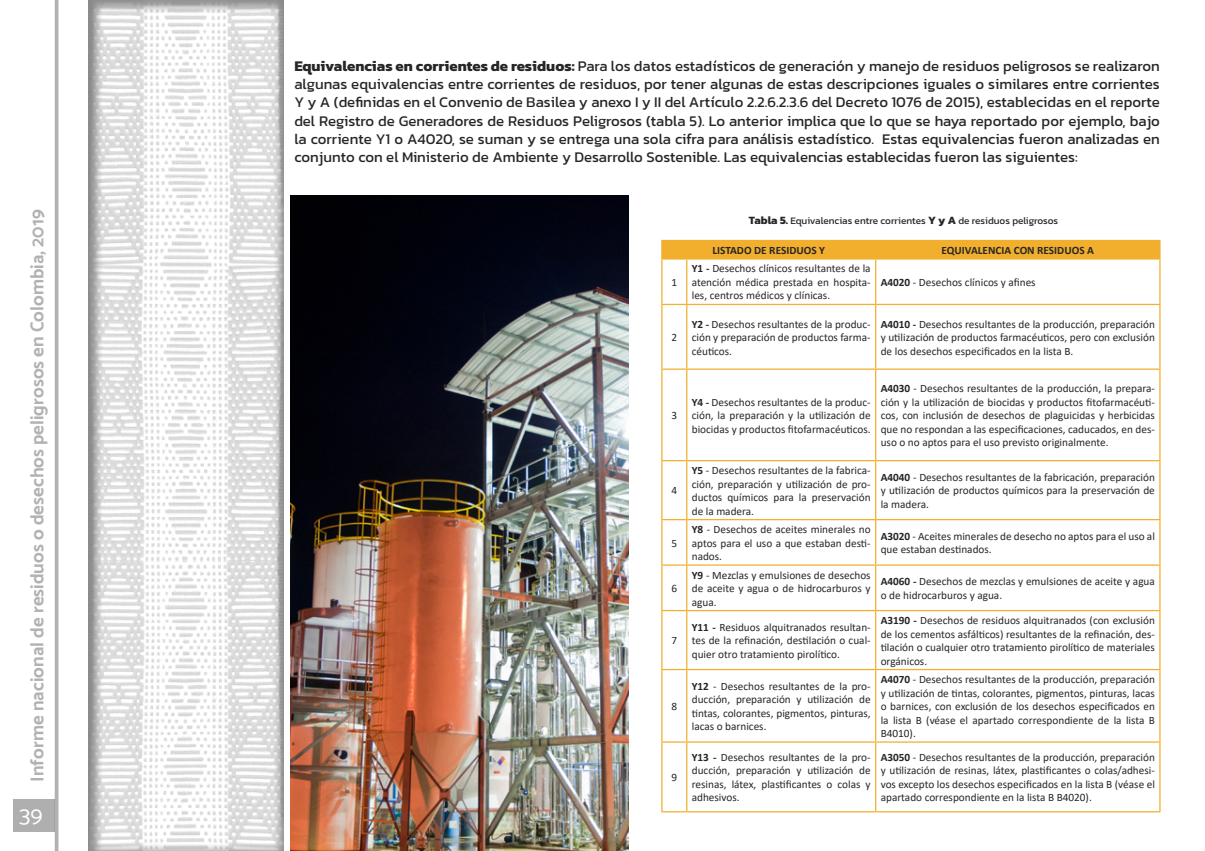
<style>
.page{position:relative;width:1205px;height:851px;background:#fff}
.page>*{position:absolute;margin:0;border:0;box-sizing:border-box;transform-origin:0 0}
.t1{font:23.75px "Catamaran";color:#fff}
.t2{font:700 18.75px "Catamaran";color:#b3b2b2}
.t3{font:15px/18px "Kanit";color:#262626;text-align:justify}
.t4{font:11.25px/13.5px "Calibri";color:#262626;text-align:justify}
.t5{font:700 11.25px "Calibri";color:#262626}
.t6{font:10px "Kanit";color:#262626}
.s1{font-weight:700}
.s2{font-weight:700;font-size:11.25px}
</style>
<div class="page">
<hr style="left:55px;top:0;width:3px;height:850px;background:#b3b2b2">
<div style="left:13px;top:799px;width:42px;height:33px;background:#afafaf"></div>
<hr style="left:661px;top:259px;width:1px;height:45px;background:#f2ae2d">
<hr style="left:686px;top:259px;width:1px;height:45px;background:#f2ae2d">
<hr style="left:875px;top:259px;width:1px;height:45px;background:#f2ae2d">
<hr style="left:1159px;top:259px;width:1px;height:45px;background:#f2ae2d">
<svg style="left:661px;top:304px;width:26px;height:1px"></svg>
<hr style="left:661px;top:305px;width:1px;height:63px;background:#f2ae2d">
<hr style="left:687px;top:304px;width:189px;height:1px;background:#f2ae2d">
<hr style="left:686px;top:305px;width:1px;height:63px;background:#f2ae2d">
<hr style="left:876px;top:304px;width:284px;height:1px;background:#f2ae2d">
<hr style="left:875px;top:305px;width:1px;height:63px;background:#f2ae2d">
<hr style="left:1159px;top:305px;width:1px;height:63px;background:#f2ae2d">
<hr style="left:661px;top:368px;width:26px;height:2px;background:#f2ae2d">
<hr style="left:661px;top:370px;width:1px;height:90px;background:#f2ae2d">
<hr style="left:687px;top:368px;width:189px;height:2px;background:#f2ae2d">
<hr style="left:686px;top:370px;width:1px;height:90px;background:#f2ae2d">
<hr style="left:876px;top:368px;width:284px;height:2px;background:#f2ae2d">
<hr style="left:875px;top:370px;width:1px;height:90px;background:#f2ae2d">
<hr style="left:1159px;top:370px;width:1px;height:90px;background:#f2ae2d">
<svg style="left:661px;top:460px;width:26px;height:1px"></svg>
<hr style="left:661px;top:461px;width:1px;height:58px;background:#f2ae2d">
<hr style="left:687px;top:460px;width:189px;height:1px;background:#f2ae2d">
<hr style="left:686px;top:461px;width:1px;height:58px;background:#f2ae2d">
<hr style="left:876px;top:460px;width:284px;height:1px;background:#f2ae2d">
<hr style="left:875px;top:461px;width:1px;height:58px;background:#f2ae2d">
<hr style="left:1159px;top:461px;width:1px;height:58px;background:#f2ae2d">
<svg style="left:661px;top:519px;width:26px;height:1px"></svg>
<hr style="left:661px;top:520px;width:1px;height:44px;background:#f2ae2d">
<hr style="left:687px;top:519px;width:189px;height:1px;background:#f2ae2d">
<hr style="left:686px;top:520px;width:1px;height:44px;background:#f2ae2d">
<hr style="left:876px;top:519px;width:284px;height:1px;background:#f2ae2d">
<hr style="left:875px;top:520px;width:1px;height:44px;background:#f2ae2d">
<hr style="left:1159px;top:520px;width:1px;height:44px;background:#f2ae2d">
<svg style="left:661px;top:564px;width:26px;height:1px"></svg>
<hr style="left:661px;top:565px;width:1px;height:45px;background:#f2ae2d">
<hr style="left:687px;top:564px;width:189px;height:1px;background:#f2ae2d">
<hr style="left:686px;top:565px;width:1px;height:45px;background:#f2ae2d">
<hr style="left:876px;top:564px;width:284px;height:1px;background:#f2ae2d">
<hr style="left:875px;top:565px;width:1px;height:45px;background:#f2ae2d">
<hr style="left:1159px;top:565px;width:1px;height:45px;background:#f2ae2d">
<svg style="left:661px;top:610px;width:26px;height:1px"></svg>
<hr style="left:661px;top:611px;width:1px;height:57px;background:#f2ae2d">
<hr style="left:687px;top:610px;width:189px;height:1px;background:#f2ae2d">
<hr style="left:686px;top:611px;width:1px;height:57px;background:#f2ae2d">
<hr style="left:876px;top:610px;width:284px;height:1px;background:#f2ae2d">
<hr style="left:875px;top:611px;width:1px;height:57px;background:#f2ae2d">
<hr style="left:1159px;top:611px;width:1px;height:57px;background:#f2ae2d">
<hr style="left:661px;top:668px;width:26px;height:2px;background:#f2ae2d">
<hr style="left:661px;top:670px;width:1px;height:71px;background:#f2ae2d">
<hr style="left:687px;top:668px;width:189px;height:2px;background:#f2ae2d">
<hr style="left:686px;top:670px;width:1px;height:71px;background:#f2ae2d">
<hr style="left:876px;top:668px;width:284px;height:2px;background:#f2ae2d">
<hr style="left:875px;top:670px;width:1px;height:71px;background:#f2ae2d">
<hr style="left:1159px;top:670px;width:1px;height:71px;background:#f2ae2d">
<svg style="left:661px;top:741px;width:26px;height:1px"></svg>
<hr style="left:661px;top:742px;width:1px;height:69px;background:#f2ae2d">
<hr style="left:687px;top:741px;width:189px;height:1px;background:#f2ae2d">
<hr style="left:686px;top:742px;width:1px;height:69px;background:#f2ae2d">
<hr style="left:876px;top:741px;width:284px;height:1px;background:#f2ae2d">
<hr style="left:875px;top:742px;width:1px;height:69px;background:#f2ae2d">
<hr style="left:1159px;top:742px;width:1px;height:69px;background:#f2ae2d">
<svg style="left:661px;top:811px;width:26px;height:1px"></svg>
<hr style="left:687px;top:811px;width:189px;height:1px;background:#f2ae2d">
<hr style="left:876px;top:811px;width:284px;height:1px;background:#f2ae2d">
<div style="left:661px;top:240px;width:499px;height:19px;background:#f2ae2d"></div>
<hr style="left:687px;top:258px;width:189px;height:1px;background:#f2ae2d">
<hr style="left:876px;top:258px;width:284px;height:1px;background:#f2ae2d">
<img style="left:293px;top:195px;width:336px;height:655px">
<div style="left:79px;top:0;width:214px;height:850px;background:#000;opacity:.92"></div>
<h2 class="t2" style="left:23px;top:781px;width:573px;rotate:-90deg">Informe nacional de residuos o desechos peligrosos en Colombia, 2019</h2>
<h1 class="t1" style="left:20px;top:797px;width:25px">39</h1>
<p class="t3" style="left:294px;top:57px;width:867px"><span class="s1">Equivalencias en corrientes de residuos:</span> Para los datos estadísticos de generación y manejo de residuos peligrosos se realizaron algunas equivalencias entre corrientes de residuos, por tener algunas de estas descripciones iguales o similares entre corrientes Y y A (definidas en el Convenio de Basilea y anexo I y II del Artículo 2.2.6.2.3.6 del Decreto 1076 de 2015), establecidas en el reporte del Registro de Generadores de Residuos Peligrosos (tabla 5). Lo anterior implica que lo que se haya reportado por ejemplo, bajo la corriente Y1 o A4020, se suman y se entrega una sola cifra para análisis estadístico. Estas equivalencias fueron analizadas en conjunto con el Ministerio de Ambiente y Desarrollo Sostenible. Las equivalencias establecidas fueron las siguientes:</p>
<p class="t4" style="left:671px;top:275px;width:7px">1</p>
<p class="t4" style="left:671px;top:330px;width:7px">2</p>
<p class="t4" style="left:671px;top:408px;width:7px">3</p>
<p class="t4" style="left:671px;top:483px;width:7px">4</p>
<p class="t4" style="left:671px;top:535px;width:7px">5</p>
<p class="t4" style="left:671px;top:581px;width:7px">6</p>
<p class="t4" style="left:671px;top:633px;width:7px">7</p>
<p class="t4" style="left:671px;top:699px;width:7px">8</p>
<p class="t4" style="left:671px;top:770px;width:7px">9</p>
<p class="t6" style="left:749px;top:213px;width:311px"><span class="s2">Tabla 5.</span> Equivalencias entre corrientes <span class="s2">Y y A</span> de residuos peligrosos</p>
<p class="t5" style="left:712px;top:242px;width:114px">LISTADO DE RESIDUOS Y</p>
<p class="t5" style="left:941px;top:242px;width:154px">EQUIVALENCIA CON RESIDUOS A</p>
<p class="t4" style="left:692px;top:261px;width:180px"><span class="s1">Y1 -</span> Desechos clínicos resultantes de la atención médica prestada en hospita&shy;les, centros médicos y clínicas.</p>
<p class="t4" style="left:881px;top:275px;width:156px"><span class="s1">A4020</span> - Desechos clínicos y afines</p>
<p class="t4" style="left:692px;top:317px;width:180px"><span class="s1">Y2 -</span> Desechos resultantes de la produc&shy;ción y preparación de productos farma&shy;céuticos.</p>
<p class="t4" style="left:881px;top:317px;width:276px"><span class="s1">A4010 -</span> Desechos resultantes de la producción, preparación y utilización de productos farmacéuticos, pero con exclusión de los desechos especificados en la lista B.</p>
<p class="t4" style="left:692px;top:395px;width:180px"><span class="s1">Y4 -</span> Desechos resultantes de la produc&shy;ción, la preparación y la utilización de biocidas y productos fitofarmacéuticos.</p>
<p class="t4" style="left:881px;top:381px;width:276px"><span class="s1">A4030</span> - Desechos resultantes de la producción, la prepara&shy;ción y la utilización de biocidas y productos fitofarmacéuti&shy;cos, con inclusión de desechos de plaguicidas y herbicidas que no respondan a las especificaciones, caducados, en des&shy;uso o no aptos para el uso previsto originalmente.</p>
<p class="t4" style="left:692px;top:463px;width:180px"><span class="s1">Y5</span> - Desechos resultantes de la fabrica&shy;ción, preparación y utilización de pro&shy;ductos químicos para la preservación de la madera.</p>
<p class="t4" style="left:881px;top:470px;width:276px"><span class="s1">A4040</span> - Desechos resultantes de la fabricación, preparación y utilización de productos químicos para la preservación de la madera.</p>
<p class="t4" style="left:692px;top:522px;width:180px"><span class="s1">Y8</span> - Desechos de aceites minerales no aptos para el uso a que estaban desti&shy;nados.</p>
<p class="t4" style="left:881px;top:529px;width:276px"><span class="s1">A3020</span> - Aceites minerales de desecho no aptos para el uso al que estaban destinados.</p>
<p class="t4" style="left:692px;top:567px;width:180px"><span class="s1">Y9</span> - Mezclas y emulsiones de desechos de aceite y agua o de hidrocarburos y agua.</p>
<p class="t4" style="left:881px;top:574px;width:276px"><span class="s1">A4060 -</span> Desechos de mezclas y emulsiones de aceite y agua o de hidrocarburos y agua.</p>
<p class="t4" style="left:692px;top:620px;width:180px"><span class="s1">Y11 -</span> Residuos alquitranados resultan&shy;tes de la refinación, destilación o cual&shy;quier otro tratamiento pirolítico.</p>
<p class="t4" style="left:881px;top:613px;width:276px"><span class="s1">A3190 -</span> Desechos de residuos alquitranados (con exclusión de los cementos asfálticos) resultantes de la refinación, des&shy;tilación o cualquier otro tratamiento pirolítico de materiales orgánicos.</p>
<p class="t4" style="left:692px;top:679px;width:180px"><span class="s1">Y12</span> - Desechos resultantes de la pro&shy;ducción, preparación y utilización de tintas, colorantes, pigmentos, pinturas, lacas o barnices.</p>
<p class="t4" style="left:881px;top:672px;width:276px"><span class="s1">A4070</span> - Desechos resultantes de la producción, preparación y utilización de tintas, colorantes, pigmentos, pinturas, lacas o barnices, con exclusión de los desechos especificados en la lista B (véase el apartado correspondiente de la lista B B4010).</p>
<p class="t4" style="left:692px;top:750px;width:180px"><span class="s1">Y13 -</span> Desechos resultantes de la pro&shy;ducción, preparación y utilización de resinas, látex, plastificantes o colas y adhesivos.</p>
<p class="t4" style="left:881px;top:750px;width:276px"><span class="s1">A3050</span> - Desechos resultantes de la producción, preparación y utilización de resinas, látex, plastificantes o colas/adhesi&shy;vos excepto los desechos especificados en la lista B (véase el apartado correspondiente en la lista B B4020).</p>
</div>
